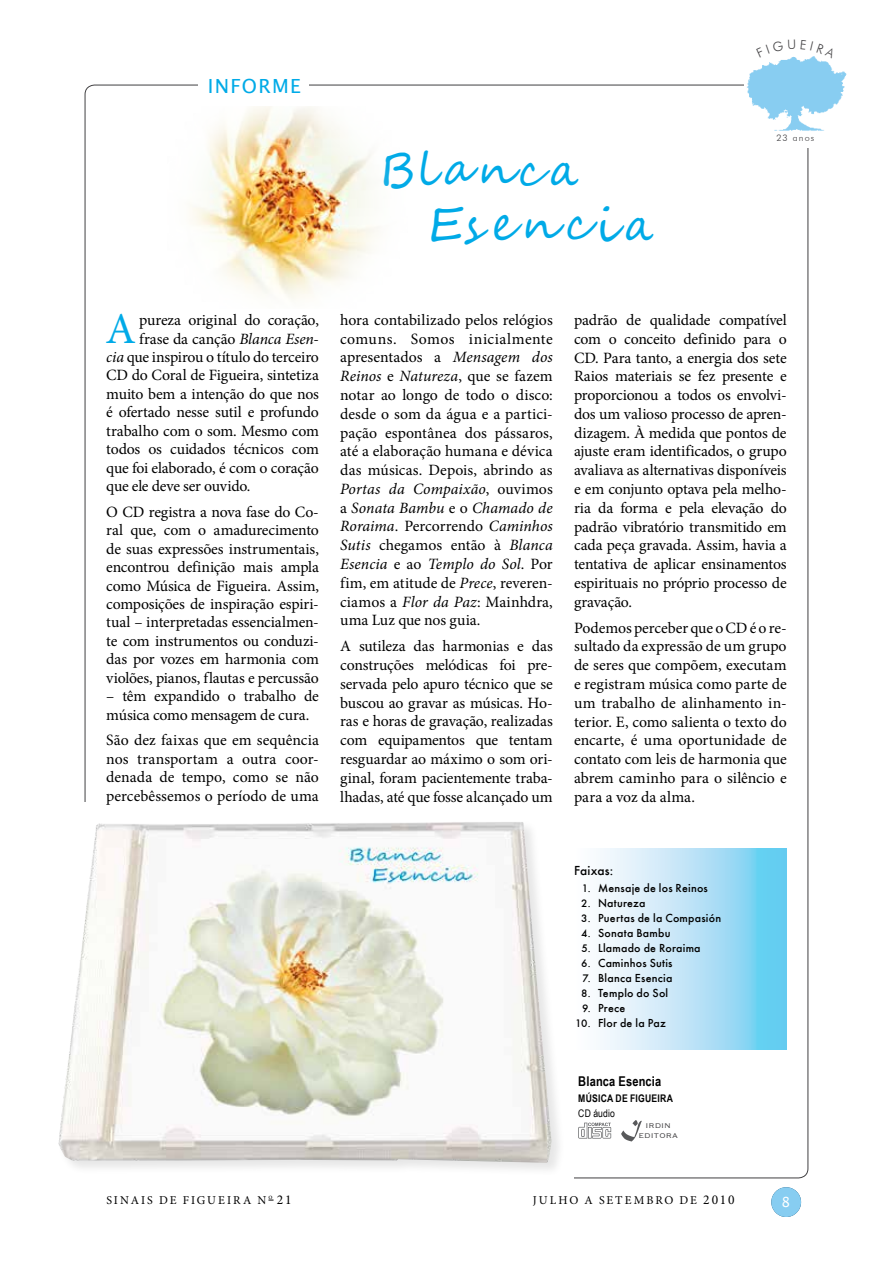
<style>
.page{position:relative;width:893px;height:1263px;background:#fff}
.page>*{position:absolute;margin:0;border:0;box-sizing:border-box;transform-origin:0 0}
.t1{font:46.5px/55.8px "Segoe Script";letter-spacing:.14em;color:#00aae7}
.t2{font:44.1px "Minion Pro";color:#00aae7}
.t3{font:19.5px "Lucida Sans Unicode";letter-spacing:.065em;color:#00aae7}
.t4{font:15.75px/18.8px "Minion Pro";letter-spacing:-.01em;color:#000;text-align:justify}
.t5{font:13.95px "Lucida Sans Unicode";color:#fff}
.t6{font:700 13.5px "Arial Narrow";letter-spacing:.01em;color:#000}
.t7{font:500 13.5px "Futura";letter-spacing:.015em;color:#000}
.t8{font:500 12px "Futura";letter-spacing:.02em;color:#000}
.t9{font:12px "Minion Pro";letter-spacing:.165em;color:#000}
.t10{font:700 10.5px "Arial Narrow";letter-spacing:.02em;color:#000}
.t11{font:10.5px "Arial Narrow";letter-spacing:.015em;color:#000}
.t12{font:300 9px "Futura BT";letter-spacing:.125em;color:#464547}
.t13{font:8.85px/9.6px "Copperplate Gothic BT";letter-spacing:.02em;color:#464547;text-align:center}
.s1{color:#414042}
.s2{font-style:italic}
.s3{font-size:11.25px}
.s4{font-size:13.5px}
</style>
<div class="page">
<div style="left:771px;top:1187px;width:30px;height:30px;background:#87cdf1;border-radius:50%"></div>
<svg style="left:600px;top:848px;width:187px;height:201px;background:#b2e2f6"></svg>
<img style="left:192px;top:106px;width:186px;height:194px">
<svg style="left:578px;top:1123px;width:33px;height:15px"></svg>
<svg style="left:621px;top:1120px;width:21px;height:21px"></svg>
<img style="left:747px;top:57px;width:100px;height:74px">
<div style="left:57px;top:820px;width:508px;height:357px;background:#000;opacity:.1"></div>
<img style="left:58px;top:822px;width:494px;height:341px">
<svg style="left:756px;top:56px;width:39px;height:2px"></svg>
<svg style="left:801px;top:56px;width:35px;height:2px"></svg>
<p class="t3" style="left:208px;top:70px;width:95px">INFORME</p>
<h1 class="t1" style="left:428px;top:142px;width:227px;text-indent:-48px">Blanca<br>Esencia</h1>
<p class="t12" style="left:776px;top:132px;width:39px"><span class="s1">23</span> anos</p>
<p class="t4" style="left:139px;top:311px;width:181px">pureza original do coração,</p>
<p class="t4" style="left:139px;top:329px;width:181px">frase da canção <span class="s2">Blanca Esen-</span></p>
<p class="t4" style="left:106px;top:348px;width:214px"><span class="s2">cia</span> que inspirou o título do terceiro</p>
<p class="t4" style="left:106px;top:366px;width:214px">CD do Coral de Figueira, sintetiza</p>
<p class="t4" style="left:106px;top:384px;width:214px">muito bem a intenção do que nos</p>
<p class="t4" style="left:106px;top:403px;width:214px">é ofertado nesse sutil e profundo</p>
<p class="t4" style="left:106px;top:421px;width:214px">trabalho com o som. Mesmo com</p>
<p class="t4" style="left:106px;top:440px;width:214px">todos os cuidados técnicos com</p>
<p class="t4" style="left:106px;top:458px;width:214px">que foi elaborado, é com o coração</p>
<p class="t4" style="left:106px;top:477px;width:146px">que ele deve ser ouvido.</p>
<p class="t4" style="left:106px;top:503px;width:214px">O CD registra a nova fase do Co&shy;ral que, com o amadurecimento de suas expressões instrumentais, encontrou definição mais ampla como Música de Figueira. Assim, composições de inspiração espiri&shy;tual – interpretadas essencialmen&shy;te com instrumentos ou conduzi&shy;das por vozes em harmonia com violões, pianos, flautas e percussão</p>
<p class="t4" style="left:106px;top:687px;width:214px">– têm expandido o trabalho de música como mensagem de cura.</p>
<p class="t4" style="left:106px;top:731px;width:214px">São dez faixas que em sequência nos transportam a outra coor&shy;denada de tempo, como se não percebêssemos o período de uma</p>
<h2 class="t2" style="left:105px;top:300px;width:32px">A</h2>
<p class="t4" style="left:340px;top:311px;width:214px">hora contabilizado pelos relógios comuns. Somos inicialmente apresentados a <span class="s2">Mensagem dos Reinos</span> e <span class="s2">Natureza</span>, que se fazem notar ao longo de todo o disco: desde o som da água e a partici&shy;pação espontânea dos pássaros, até a elaboração humana e dévica das músicas. Depois, abrindo as <span class="s2">Portas da Compaixão</span>, ouvimos a <span class="s2">Sonata Bambu</span> e o <span class="s2">Chamado de Roraima</span>. Percorrendo <span class="s2">Caminhos Sutis</span> chegamos então à <span class="s2">Blanca Esencia</span> e ao <span class="s2">Templo do Sol</span>. Por fim, em atitude de <span class="s2">Prece</span>, reveren&shy;ciamos a <span class="s2">Flor da Paz</span>: Mainhdra, uma Luz que nos guia.</p>
<p class="t4" style="left:340px;top:637px;width:214px">A sutileza das harmonias e das construções melódicas foi pre&shy;servada pelo apuro técnico que se buscou ao gravar as músicas. Ho&shy;ras e horas de gravação, realizadas com equipamentos que tentam resguardar ao máximo o som ori&shy;ginal, foram pacientemente traba&shy;lhadas, até que fosse alcançado um</p>
<p class="t4" style="left:574px;top:311px;width:214px">padrão de qualidade compatível com o conceito definido para o CD. Para tanto, a energia dos sete Raios materiais se fez presente e proporcionou a todos os envolvi&shy;dos um valioso processo de apren&shy;dizagem. À medida que pontos de ajuste eram identificados, o grupo avaliava as alternativas disponíveis e em conjunto optava pela melho&shy;ria da forma e pela elevação do padrão vibratório transmitido em cada peça gravada. Assim, havia a tentativa de aplicar ensinamentos espirituais no próprio processo de gravação.</p>
<p class="t4" style="left:574px;top:618px;width:214px">Podemos perceber que o CD é o re&shy;sultado da expressão de um grupo de seres que compõem, executam e registram música como parte de um trabalho de alinhamento in&shy;terior. E, como salienta o texto do encarte, é uma oportunidade de contato com leis de harmonia que abrem caminho para o silêncio e para a voz da alma.</p>
<p class="t7" style="left:574px;top:862px;width:41px">Faixas:</p>
<p class="t8" style="left:582px;top:881px;width:128px"><span class="s3">1.</span> Mensaje de los Reinos</p>
<p class="t8" style="left:581px;top:896px;width:66px"><span class="s3">2.</span> Natureza</p>
<p class="t8" style="left:581px;top:911px;width:141px"><span class="s3">3.</span> Puertas de la Compasión</p>
<p class="t8" style="left:581px;top:926px;width:91px"><span class="s3">4.</span> Sonata Bambu</p>
<p class="t8" style="left:581px;top:941px;width:121px"><span class="s3">5.</span> Llamado de Roraima</p>
<p class="t8" style="left:581px;top:956px;width:93px"><span class="s3">6.</span> Caminhos Sutis</p>
<p class="t8" style="left:583px;top:971px;width:91px"><span class="s3">7.</span> Blanca Esencia</p>
<p class="t8" style="left:581px;top:986px;width:89px"><span class="s3">8.</span> Templo do Sol</p>
<p class="t8" style="left:582px;top:1001px;width:45px"><span class="s3">9.</span> Prece</p>
<p class="t8" style="left:575px;top:1016px;width:92px"><span class="s3">10.</span> Flor de la Paz</p>
<p class="t6" style="left:578px;top:1071px;width:85px">Blanca Esencia</p>
<p class="t10" style="left:578px;top:1090px;width:96px">MÚSICA DE FIGUEIRA</p>
<p class="t11" style="left:578px;top:1106px;width:38px">CD áudio</p>
<p class="t13" style="left:638px;top:1121px;width:41px">IRDIN<br>EDITORA</p>
<p class="t9" style="left:106px;top:1192px;width:187px">Sinais de Figueira N <sup>o</sup> <span class="s4">21</span></p>
<p class="t9" style="left:533px;top:1192px;width:203px">JULHO A SETEMBRO de <span class="s4">2010</span></p>
<p class="t5" style="left:782px;top:1191px;width:10px">8</p>
</div>
